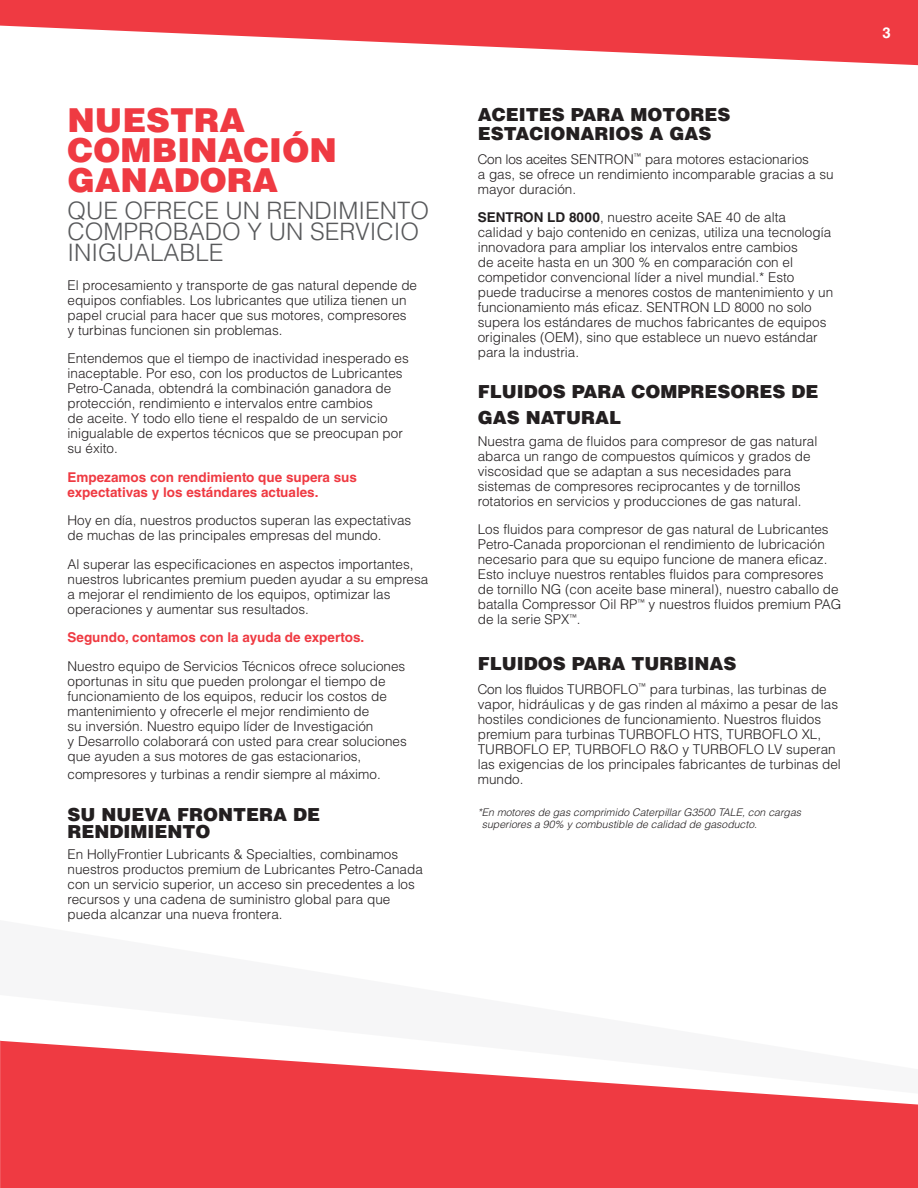
<style>
.page{position:relative;width:918px;height:1188px;background:#fff}
.page>*{position:absolute;margin:0;border:0;box-sizing:border-box;transform-origin:0 0}
.t1{font:900 33px/30px "Helvetica LT Std";color:#ef3a42}
.t2{font:300 24px/21px "Helvetica LT Std";color:#58595b}
.t3{font:900 18px/19.5px "Helvetica LT Std";color:#231f20}
.t4{font:700 15px "Helvetica LT Std";color:#fff}
.t5{font:300 13.5px/15px "Helvetica LT Std";color:#231f20}
.t6{font:700 13.5px/15px "Helvetica LT Std";color:#ef3a42}
.t7{font:italic 300 10.5px/12px "Helvetica LT Std";color:#231f20}
.s1{font-family:"Helvetica Neue LT Std"}
.s2{font-weight:700}
</style>
<div class="page">
<svg style="left:0;top:0;width:918px;height:65px;fill:#ef3a42"></svg>
<svg style="left:0;top:1041px;width:918px;height:147px;fill:#ef3a42"></svg>
<h1 class="t1" style="left:68px;top:104px;width:271px">NUESTRA<br>COMBINACIÓN<br>GANADORA</h1>
<h2 class="t2" style="left:68px;top:200px;width:363px">QUE OFRECE UN RENDIMIENTO<br>COMPROBADO Y UN SERVICIO<br>INIGUALABLE</h2>
<p class="t5" style="left:68px;top:278px;width:351px">El procesamiento y transporte de gas natural depende de equipos confiables. Los lubricantes que utiliza tienen un papel crucial para hacer que sus motores, compresores<br>y turbinas funcionen sin problemas.</p>
<p class="t5" style="left:68px;top:351px;width:343px">Entendemos que el tiempo de inactividad inesperado es inaceptable. Por eso, con los productos de Lubricantes Petro-Canada, obtendrá la combinación ganadora de protección, rendimiento e intervalos entre cambios<br>de aceite. Y todo ello tiene el respaldo de un servicio inigualable de expertos técnicos que se preocupan por su éxito.</p>
<p class="t6" style="left:68px;top:469px;width:291px">Empezamos con rendimiento que supera sus expectativas y los estándares actuales.</p>
<p class="t5" style="left:68px;top:513px;width:345px">Hoy en día, nuestros productos superan las expectativas de muchas de las principales empresas del mundo.</p>
<p class="t5" style="left:68px;top:557px;width:362px">Al superar las especificaciones en aspectos importantes, nuestros lubricantes premium pueden ayudar a su empresa a mejorar el rendimiento de los equipos, optimizar las operaciones y aumentar sus resultados.</p>
<p class="t6" style="left:68px;top:630px;width:298px">Segundo, contamos con la ayuda de expertos.</p>
<p class="t5" style="left:68px;top:658px;width:341px">Nuestro equipo de Servicios Técnicos ofrece soluciones oportunas in situ que pueden prolongar el tiempo de funcionamiento de los equipos, reducir los costos de mantenimiento y ofrecerle el mejor rendimiento de<br>su inversión. Nuestro equipo líder de Investigación<br>y Desarrollo colaborará con usted para crear soluciones que ayuden a sus motores de gas estacionarios,</p>
<p class="t5" style="left:68px;top:766px;width:315px">compresores y turbinas a rendir siempre al máximo.</p>
<h3 class="t3" style="left:68px;top:806px;width:254px;line-height:16.5px">SU NUEVA FRONTERA DE<br>RENDIMIENTO</h3>
<p class="t5" style="left:68px;top:847px;width:357px">En HollyFrontier Lubricants &amp; Specialties, combinamos nuestros productos premium de Lubricantes Petro-Canada con un servicio superior, un acceso sin precedentes a los recursos y una cadena de suministro global para que pueda alcanzar una nueva frontera.</p>
<h3 class="t3" style="left:478px;top:104px;width:254px">ACEITES PARA MOTORES<br>ESTACIONARIOS A GAS</h3>
<p class="t5" style="left:478px;top:151px;width:357px"><span class="s1">Con los aceites</span> SENTRON<sup>™</sup> para motores estacionarios<br>a gas, se ofrece un rendimiento incomparable gracias a su mayor duración.</p>
<p class="t5" style="left:478px;top:210px;width:357px"><span class="s2">SENTRON LD 8000</span>, nuestro aceite SAE 40 de alta calidad y bajo contenido en cenizas, utiliza una tecnología innovadora para ampliar los intervalos entre cambios<br>de aceite hasta en un 300 % en comparación con el competidor convencional líder a nivel mundial.* Esto puede traducirse a menores costos de mantenimiento y un funcionamiento más eficaz. SENTRON LD 8000 no solo supera los estándares de muchos fabricantes de equipos originales (OEM), sino que establece un nuevo estándar para la industria.</p>
<h3 class="t3" style="left:478px;top:379px;width:342px;line-height:25.5px">FLUIDOS PARA COMPRESORES DE<br>GAS NATURAL</h3>
<p class="t5" style="left:478px;top:433px;width:341px">Nuestra gama de fluidos para compresor de gas natural abarca un rango de compuestos químicos y grados de viscosidad que se adaptan a sus necesidades para sistemas de compresores reciprocantes y de tornillos rotatorios en servicios y producciones de gas natural.</p>
<p class="t5" style="left:478px;top:522px;width:365px">Los fluidos para compresor de gas natural de Lubricantes Petro-Canada proporcionan el rendimiento de lubricación necesario para que su equipo funcione de manera eficaz.<br>Esto incluye nuestros rentables fluidos para compresores de tornillo NG (con aceite base mineral), nuestro caballo de batalla Compressor Oil RP<sup>™</sup> y nuestros fluidos premium PAG de la serie SPX<sup>™</sup>.</p>
<h3 class="t3" style="left:478px;top:653px;width:260px">FLUIDOS PARA TURBINAS</h3>
<p class="t5" style="left:478px;top:681px;width:365px"><span class="s1">Con los fluidos</span> TURBOFLO<sup>™</sup> para turbinas, las turbinas de vapor, hidráulicas y de gas rinden al máximo a pesar de las hostiles condiciones de funcionamiento. Nuestros fluidos premium para turbinas TURBOFLO HTS, TURBOFLO XL, TURBOFLO EP, TURBOFLO R&amp;O y TURBOFLO LV superan las exigencias de los principales fabricantes de turbinas del mundo.</p>
<p class="t7" style="left:482px;top:806px;width:321px;text-indent:-4px">*En motores de gas comprimido Caterpillar G3500 TALE, con cargas superiores a 90% y combustible de calidad de gasoducto.</p>
<p class="t4" style="left:883px;top:23px;width:10px">3</p>
</div>
